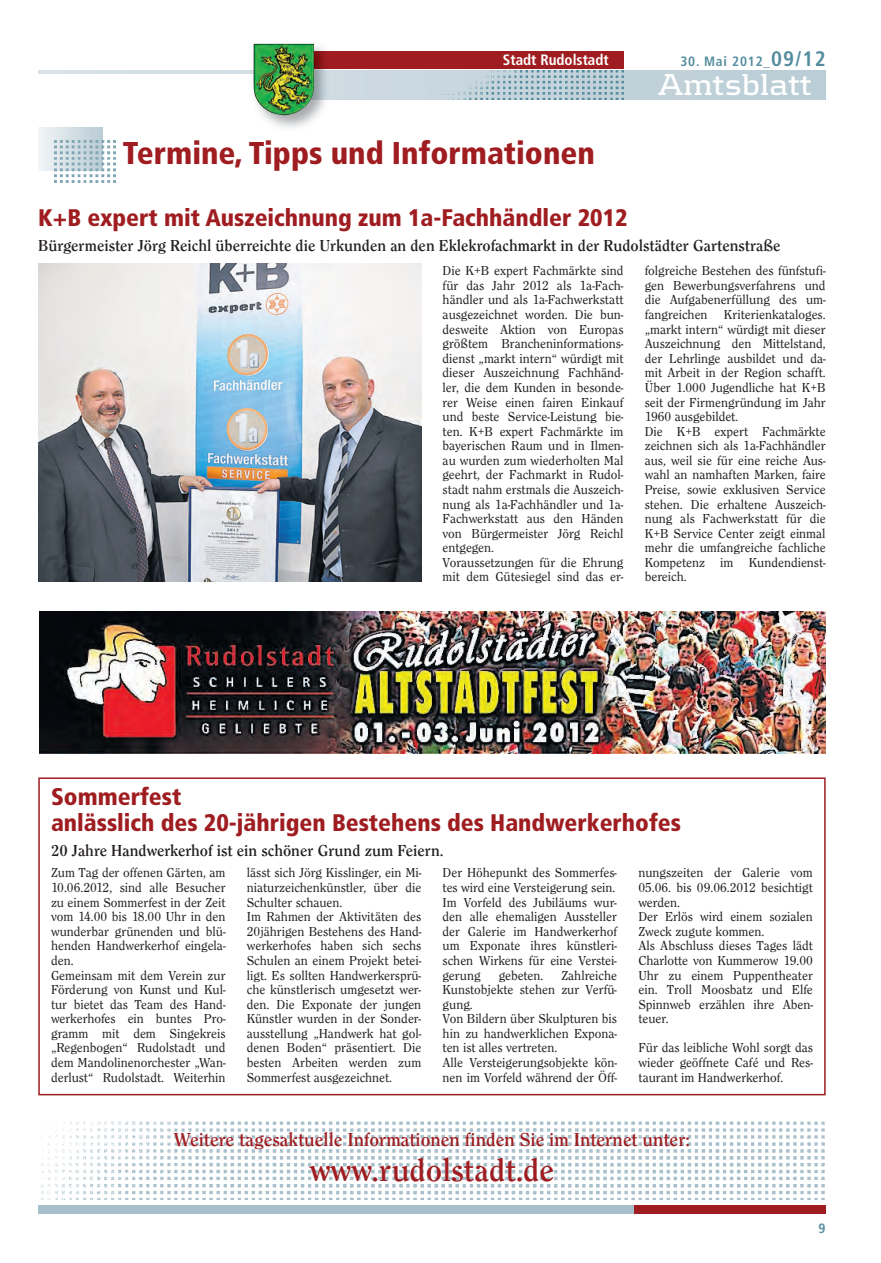
<style>
.page{position:relative;width:881px;height:1263px;background:#fff}
.page>*{position:absolute;margin:0;border:0;box-sizing:border-box;transform-origin:0 0}
.t1{font:700 33px "Clearface Itc T";color:#9f1d20}
.t2{font:900 condensed 31.5px "Frutiger";color:#9f1d20}
.t3{font:700 31.5px "Kontrapunkt";color:#fff}
.t4{font:900 condensed 24px/26px "Frutiger";color:#9f1d20}
.t5{font:700 19.5px "Clearface Itc T";color:#9f1d20}
.t6{font:700 16.5px "Clearface Itc T";color:#231f20}
.t7{font:700 condensed 15px "Frutiger";color:#fff}
.t8{font:13.5px/14.5px "Clearface Itc T";color:#231f20}
.t9{font:700 condensed 13.5px "Frutiger";letter-spacing:.06em;color:#548c9e}
.s1{font-size:21px}
</style>
<div class="page">
<div style="left:38px;top:1205px;width:598px;height:9px;background:#a8c0cb"></div>
<div style="left:634px;top:1205px;width:191px;height:9px;background:#9f1d20"></div>
<svg style="left:38px;top:70px;width:787px;height:30px;background:#c3d2da"></svg>
<div style="left:38px;top:74px;width:224px;height:28px;background:#fff"></div>
<img style="left:421px;top:70px;width:202px;height:30px">
<div style="left:287px;top:51px;width:336px;height:17px;background:#9f1d20"></div>
<img style="left:263px;top:100px;width:62px;height:28px">
<img style="left:253px;top:43px;width:92px;height:27px">
<img style="left:314px;top:70px;width:31px;height:30px">
<img style="left:234px;top:70px;width:19px;height:4px">
<img style="left:314px;top:51px;width:31px;height:17px">
<img style="left:253px;top:44px;width:61px;height:71px">
<img style="left:38px;top:264px;width:383px;height:318px">
<div style="left:38px;top:128px;width:64px;height:42px;background:linear-gradient(to right,#f2f6f7,#bbcdd6)"></div>
<img style="left:54px;top:140px;width:61px;height:43px">
<img style="left:40px;top:1121px;width:785px;height:78px">
<img style="left:40px;top:611px;width:785px;height:143px">
<div style="left:38px;top:777px;width:787px;height:318px;border:2px solid #9f1d20"></div>
<p class="t7" style="left:502px;top:53px;width:107px">Stadt Rudolstadt</p>
<p class="t9" style="left:680px;top:56px;width:147px">30. Mai 2012_<span class="s1">09/12</span></p>
<h2 class="t3" style="left:658px;top:74px;width:155px">Amtsblatt</h2>
<h2 class="t2" style="left:123px;top:141px;width:473px">Termine, Tipps und Informationen</h2>
<h3 class="t4" style="left:38px;top:206px;width:590px">K+B expert mit Auszeichnung zum 1a-Fachhändler 2012</h3>
<p class="t6" style="left:38px;top:235px;width:743px">Bürgermeister Jörg Reichl überreichte die Urkunden an den Eklekrofachmarkt in der Rudolstädter Gartenstraße</p>
<p class="t8" style="left:442px;top:263px;width:182px">Die K+B expert Fachmärkte sind für das Jahr 2012 als 1a-Fach&shy;händler und als 1a-Fachwerkstatt ausgezeichnet worden. Die bun&shy;desweite Aktion von Europas größtem Brancheninformations&shy;dienst „markt intern“ würdigt mit dieser Auszeichnung Fachhänd&shy;ler, die dem Kunden in besonde&shy;rer Weise einen fairen Einkauf und beste Service-Leistung bie&shy;ten. K+B expert Fachmärkte im bayerischen Raum und in Ilmen&shy;au wurden zum wiederholten Mal geehrt, der Fachmarkt in Rudol&shy;stadt nahm erstmals die Auszeich&shy;nung als 1a-Fachhändler und 1a-<br>Fachwerkstatt aus den Händen von Bürgermeister Jörg Reichl entgegen.<br>Voraussetzungen für die Ehrung mit dem Gütesiegel sind das er-</p>
<p class="t8" style="left:644px;top:263px;width:182px">folgreiche Bestehen des fünfstufi&shy;gen Bewerbungsverfahrens und die Aufgabenerfüllung des um&shy;fangreichen Kriterienkataloges. „markt intern“ würdigt mit dieser<br>Auszeichnung den Mittelstand, der Lehrlinge ausbildet und da&shy;mit Arbeit in der Region schafft.<br>Über 1.000 Jugendliche hat K+B seit der Firmengründung im Jahr<br>1960 ausgebildet.<br>Die K+B expert Fachmärkte zeichnen sich als 1a-Fachhändler aus, weil sie für eine reiche Aus&shy;wahl an namhaften Marken, faire<br>Preise, sowie exklusiven Service stehen. Die erhaltene Auszeich&shy;nung als Fachwerkstatt für die<br>K+B Service Center zeigt einmal mehr die umfangreiche fachliche<br>Kompetenz im Kundendienst&shy;bereich.</p>
<h3 class="t4" style="left:51px;top:785px;width:631px">Sommerfest<br>anlässlich des 20-jährigen Bestehens des Handwerkerhofes</h3>
<p class="t6" style="left:51px;top:840px;width:394px">20 Jahre Handwerkerhof ist ein schöner Grund zum Feiern.</p>
<p class="t8" style="left:51px;top:865px;width:176px">Zum Tag der offenen Gärten, am<br>10.06.2012, sind alle Besucher zu einem Sommerfest in der Zeit vom 14.00 bis 18.00 Uhr in den wunderbar grünenden und blü&shy;henden Handwerkerhof eingela&shy;den.<br>Gemeinsam mit dem Verein zur<br>Förderung von Kunst und Kul&shy;tur bietet das Team des Hand&shy;werkerhofes ein buntes Pro&shy;gramm mit dem Singekreis „Regenbogen“ Rudolstadt und dem Mandolinenorchester „Wan&shy;derlust“ Rudolstadt. Weiterhin</p>
<p class="t8" style="left:247px;top:865px;width:176px">lässt sich Jörg Kisslinger, ein Mi&shy;niaturzeichenkünstler, über die<br>Schulter schauen.<br>Im Rahmen der Aktivitäten des<br>20jährigen Bestehens des Hand&shy;werkerhofes haben sich sechs<br>Schulen an einem Projekt betei&shy;ligt. Es sollten Handwerkersprü&shy;che künstlerisch umgesetzt wer&shy;den. Die Exponate der jungen<br>Künstler wurden in der Sonder&shy;ausstellung „Handwerk hat gol&shy;denen Boden“ präsentiert. Die besten Arbeiten werden zum<br>Sommerfest ausgezeichnet.</p>
<p class="t8" style="left:442px;top:865px;width:176px;text-align:justify">Der Höhepunkt des Sommerfes&shy;tes wird eine Versteigerung sein.<br>Im Vorfeld des Jubiläums wur&shy;den alle ehemaligen Aussteller der Galerie im Handwerkerhof um Exponate ihres künstleri&shy;schen Wirkens für eine Verstei&shy;gerung</p>
<p class="t8" style="left:638px;top:865px;width:176px">nungszeiten der Galerie vom<br>05.06. bis 09.06.2012 besichtigt werden.<br>Der Erlös wird einem sozialen<br>Zweck zugute kommen.<br>Als Abschluss dieses Tages lädt<br>Charlotte von Kummerow 19.00<br>Uhr zu einem Puppentheater ein. Troll Moosbatz und Elfe<br>Spinnweb erzählen ihre Aben&shy;teuer.</p>
<p class="t8" style="left:638px;top:1040px;width:176px;text-align:justify">Für das leibliche Wohl sorgt das wieder geöffnete Café und Res&shy;taurant im Handwerkerhof.</p>
<p class="t8" style="left:442px;top:967px;width:176px;text-indent:119px">Zahlreiche<br>Kunstobjekte stehen zur Verfü&shy;gung.<br>Von Bildern über Skulpturen bis hin zu handwerklichen Expona&shy;ten ist alles vertreten.<br>Alle Versteigerungsobjekte kön&shy;nen im Vorfeld während der Öff-</p>
<p class="t8" style="left:498px;top:967px;width:46px">gebeten.</p>
<h3 class="t5" style="left:174px;top:1128px;width:517px">Weitere tagesaktuelle Informationen finden Sie im Internet unter:</h3>
<h1 class="t1" style="left:309px;top:1150px;width:246px">www.rudolstadt.de</h1>
<p class="t9" style="left:818px;top:1222px;width:9px">9</p>
</div>
